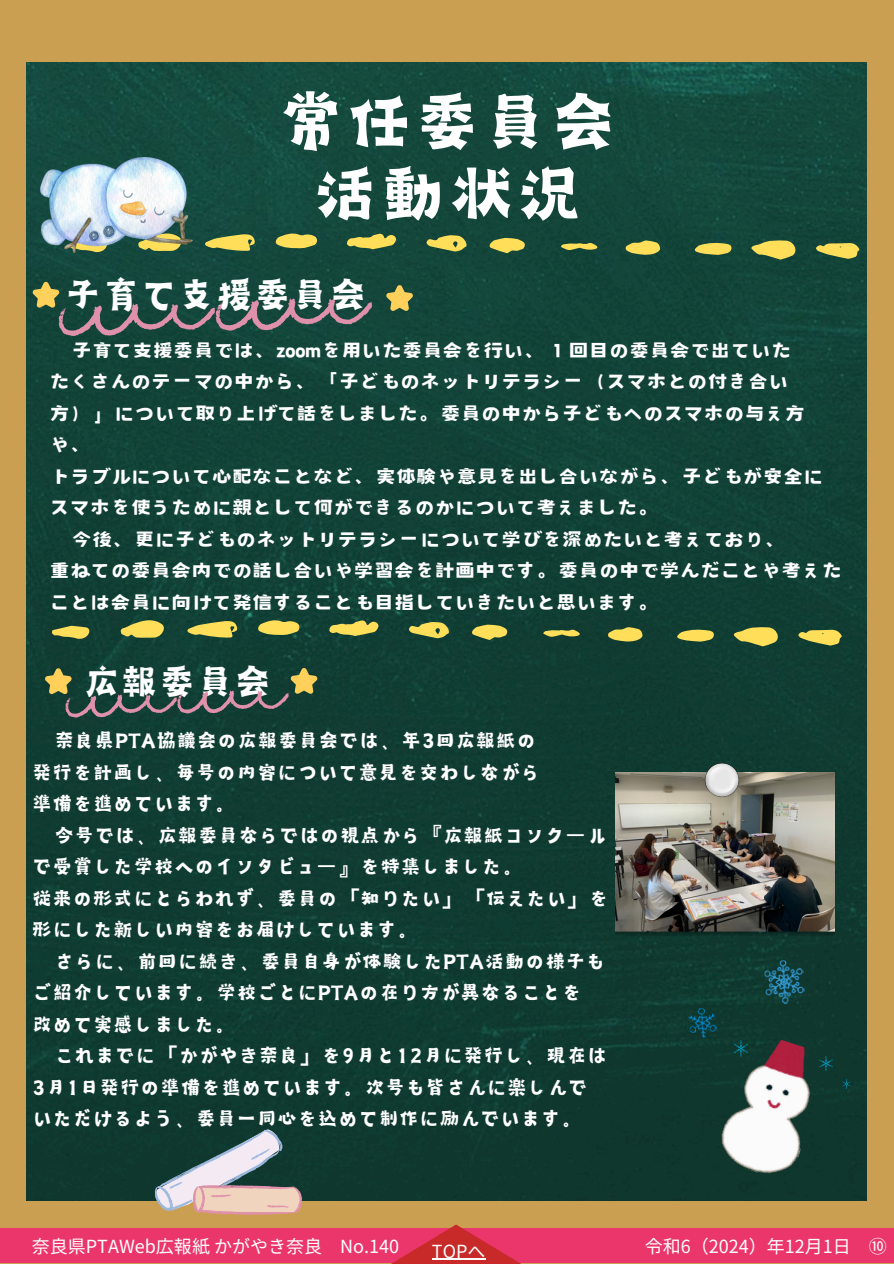
<style>
.page{position:relative;width:894px;height:1264px;background:#fff}
.page>*{position:absolute;margin:0;border:0;box-sizing:border-box;transform-origin:0 0}
.t1{font:75.75px/72px "Canva Joy Hei JP";color:#fff;text-align:center}
.t2{font:42px "Canva Joy Hei JP";color:#fff}
.t3{font:22.5px "Canva Joy Hei JP";color:#fff}
.t4{font:22.5px "Canva Sweet Heart JP";color:#fff}
.t5{font:18px "Noto Sans JP";color:#fff}
.t6{font:18px "Noto Sans JP";color:#fefefe}
</style>
<div class="page">
<div style="left:0;top:0;width:893px;height:1263px;background:#cb9f51"></div>
<img style="left:27px;top:63px;width:839px;height:1137px">
<svg style="left:149px;top:1127px;width:155px;height:88px;background:#7f8781"></svg>
<svg style="left:751px;top:240px;width:44px;height:19px"></svg>
<svg style="left:205px;top:234px;width:50px;height:17px"></svg>
<svg style="left:346px;top:233px;width:50px;height:16px"></svg>
<svg style="left:815px;top:243px;width:44px;height:16px"></svg>
<svg style="left:275px;top:233px;width:42px;height:15px"></svg>
<svg style="left:426px;top:235px;width:40px;height:16px"></svg>
<svg style="left:489px;top:238px;width:36px;height:15px"></svg>
<svg style="left:625px;top:240px;width:35px;height:15px"></svg>
<svg style="left:69px;top:252px;width:38px;height:1px"></svg>
<svg style="left:694px;top:242px;width:37px;height:13px"></svg>
<svg style="left:560px;top:242px;width:37px;height:8px"></svg>
<div style="left:0;top:1228px;width:893px;height:35px;background:#eb366c"></div>
<svg style="left:393px;top:1224px;width:126px;height:39px"></svg>
<hr style="left:432px;top:1258px;width:53px;height:1px;background:#fefefe">
<img style="left:41px;top:157px;width:152px;height:95px">
<svg style="left:733px;top:626px;width:45px;height:20px"></svg>
<svg style="left:121px;top:620px;width:43px;height:18px"></svg>
<svg style="left:187px;top:621px;width:50px;height:16px"></svg>
<svg style="left:329px;top:620px;width:49px;height:16px"></svg>
<svg style="left:798px;top:629px;width:44px;height:16px"></svg>
<svg style="left:257px;top:620px;width:42px;height:15px"></svg>
<svg style="left:409px;top:621px;width:40px;height:17px"></svg>
<svg style="left:471px;top:624px;width:37px;height:16px"></svg>
<svg style="left:607px;top:627px;width:35px;height:14px"></svg>
<svg style="left:52px;top:625px;width:38px;height:14px"></svg>
<svg style="left:676px;top:629px;width:38px;height:12px"></svg>
<svg style="left:543px;top:629px;width:36px;height:8px"></svg>
<img style="left:615px;top:772px;width:219px;height:163px">
<img style="left:704px;top:762px;width:35px;height:35px">
<svg style="left:44px;top:667px;width:274px;height:50px;background:#314e41"></svg>
<svg style="left:32px;top:281px;width:340px;height:55px;background:#33534a"></svg>
<svg style="left:385px;top:285px;width:28px;height:27px"></svg>
<img style="left:713px;top:1031px;width:118px;height:152px">
<img style="left:734px;top:1040px;width:13px;height:16px">
<img style="left:763px;top:959px;width:41px;height:45px">
<img style="left:819px;top:1056px;width:12px;height:14px">
<img style="left:687px;top:1007px;width:30px;height:32px">
<svg style="left:842px;top:1079px;width:7px;height:9px"></svg>
<p class="t1" style="left:276px;top:85px;width:342px">常任委員会活動状況</p>
<p class="t2" style="left:64px;top:276px;width:304px">子育て支援委員会</p>
<p class="t4" style="left:72px;top:340px;width:720px">子育て支援委員では、zoomを用いた委員会を行い、１回目の委員会で出ていた</p>
<p class="t4" style="left:50px;top:371px;width:740px">たくさんのテーマの中から、「子どものネットリテラシー（スマホとの付き合い</p>
<p class="t4" style="left:50px;top:403px;width:756px">方）」について取り上げて話をしました。委員の中から子どもへのスマホの与え方</p>
<p class="t4" style="left:50px;top:434px;width:44px">や、</p>
<p class="t4" style="left:50px;top:466px;width:775px">トラブルについて心配なことなど、実体験や意見を出し合いながら、子どもが安全に</p>
<p class="t4" style="left:50px;top:497px;width:611px">スマホを使うために親として何ができるのかについて考えました。</p>
<p class="t4" style="left:72px;top:529px;width:716px">今後、更に子どものネットリテラシーについて学びを深めたいと考えており、</p>
<p class="t4" style="left:50px;top:560px;width:793px">重ねての委員会内での話し合いや学習会を計画中です。委員の中で学んだことや考えた</p>
<p class="t4" style="left:50px;top:592px;width:611px">ことは会員に向けて発信することも目指していきたいと思います。</p>
<p class="t2" style="left:82px;top:662px;width:191px">広報委員会</p>
<p class="t3" style="left:54px;top:730px;width:483px">奈良県PTA協議会の広報委員会では、年3回広報紙の</p>
<p class="t3" style="left:32px;top:761px;width:510px">発行を計画し、毎号の内容について意見を交わしながら</p>
<p class="t3" style="left:32px;top:793px;width:206px">準備を進めています。</p>
<p class="t3" style="left:54px;top:824px;width:554px">今号では、広報委員ならではの視点から『広報紙コンクール</p>
<p class="t3" style="left:32px;top:856px;width:493px">で受賞した学校へのインタビュー』を特集しました。</p>
<p class="t3" style="left:32px;top:887px;width:578px">従来の形式にとらわれず、委員の「知りたい」「伝えたい」を</p>
<p class="t3" style="left:32px;top:919px;width:388px">形にした新しい内容をお届けしています。</p>
<p class="t3" style="left:54px;top:950px;width:553px">さらに、前回に続き、委員自身が体験したPTA活動の様子も</p>
<p class="t3" style="left:32px;top:982px;width:551px">ご紹介しています。学校ごとにPTAの在り方が異なることを</p>
<p class="t3" style="left:32px;top:1013px;width:206px">改めて実感しました。</p>
<p class="t3" style="left:54px;top:1045px;width:554px">これまでに「かがやき奈良」を9月と12月に発行し、現在は</p>
<p class="t3" style="left:32px;top:1076px;width:557px">3月1日発行の準備を進めています。次号も皆さんに楽しんで</p>
<p class="t3" style="left:32px;top:1108px;width:552px">いただけるよう、委員一同心を込めて制作に励んでいます。</p>
<p class="t5" style="left:32px;top:1231px;width:368px">奈良県PTAWeb広報紙かがやき奈良 No.140</p>
<h1 class="t6" style="left:432px;top:1236px;width:55px">TOPへ</h1>
<h4 class="t5" style="left:644px;top:1231px;width:201px">令和6（2024）年12月 1日</h4>
<h4 class="t5" style="left:868px;top:1231px;width:19px">⑩</h4>
</div>
